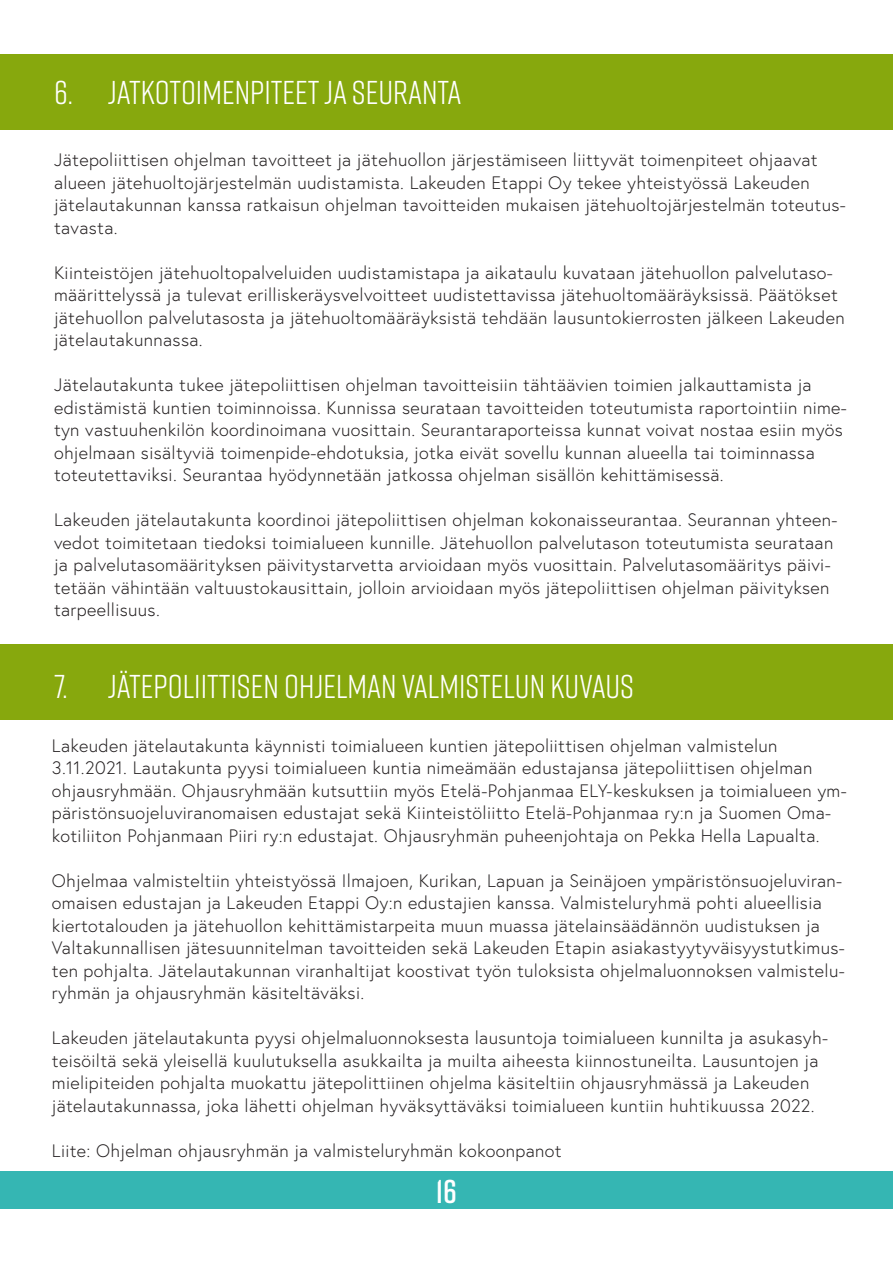
<style>
.page{position:relative;width:893px;height:1263px;background:#fff}
.page>*{position:absolute;margin:0;border:0;box-sizing:border-box;transform-origin:0 0}
.Toc_1{font:33px "Rift";color:#fff}
.t1{font:600 33px "Rift";color:#fff}
.t2{font:300 18px/22.5px "Europa";letter-spacing:.02em;color:#231f20}
</style>
<div class="page">
<div style="left:0;top:55px;width:893px;height:75px;background:#87a80d"></div>
<div style="left:1px;top:1171px;width:892px;height:38px;background:#35b6b3"></div>
<div style="left:0;top:644px;width:893px;height:75px;background:#87a80d"></div>
<p class="Toc_1" style="left:54px;top:69px;width:409px">6. JATKOTOIMENPITEET JA SEURANTA</p>
<p class="t2" style="left:54px;top:148px;width:793px">Jätepoliittisen ohjelman tavoitteet ja jätehuollon järjestämiseen liittyvät toimenpiteet ohjaavat alueen jätehuoltojärjestelmän uudistamista. Lakeuden Etappi Oy tekee yhteistyössä Lakeuden jätelautakunnan kanssa ratkaisun ohjelman tavoitteiden mukaisen jätehuoltojärjestelmän toteutus&shy;tavasta.</p>
<p class="t2" style="left:54px;top:261px;width:792px">Kiinteistöjen jätehuoltopalveluiden uudistamistapa ja aikataulu kuvataan jätehuollon palvelutaso&shy;määrittelyssä ja tulevat erilliskeräysvelvoitteet uudistettavissa jätehuoltomääräyksissä. Päätökset jätehuollon palvelutasosta ja jätehuoltomääräyksistä tehdään lausuntokierrosten jälkeen Lakeuden jätelautakunnassa.</p>
<p class="t2" style="left:54px;top:373px;width:794px">Jätelautakunta tukee jätepoliittisen ohjelman tavoitteisiin tähtäävien toimien jalkauttamista ja edistämistä kuntien toiminnoissa. Kunnissa seurataan tavoitteiden toteutumista raportointiin nime&shy;tyn vastuuhenkilön koordinoimana vuosittain. Seurantaraporteissa kunnat voivat nostaa esiin myös ohjelmaan sisältyviä toimenpide-ehdotuksia, jotka eivät sovellu kunnan alueella tai toiminnassa toteutettaviksi. Seurantaa hyödynnetään jatkossa ohjelman sisällön kehittämisessä.</p>
<p class="t2" style="left:54px;top:508px;width:785px">Lakeuden jätelautakunta koordinoi jätepoliittisen ohjelman kokonaisseurantaa. Seurannan yhteen&shy;vedot toimitetaan tiedoksi toimialueen kunnille. Jätehuollon palvelutason toteutumista seurataan ja palvelutasomäärityksen päivitystarvetta arvioidaan myös vuosittain. Palvelutasomääritys päivi&shy;tetään vähintään valtuustokausittain, jolloin arvioidaan myös jätepoliittisen ohjelman päivityksen tarpeellisuus.</p>
<p class="Toc_1" style="left:54px;top:663px;width:581px">7. JÄTEPOLIITTISEN OHJELMAN VALMISTELUN KUVAUS</p>
<p class="t2" style="left:52px;top:734px;width:762px">Lakeuden jätelautakunta käynnisti toimialueen kuntien jätepoliittisen ohjelman valmistelun<br>3.11.2021. Lautakunta pyysi toimialueen kuntia nimeämään edustajansa jätepoliittisen ohjelman</p>
<p class="t2" style="left:52px;top:779px;width:796px">ohjausryhmään. Ohjausryhmään kutsuttiin myös Etelä-Pohjanmaa ELY-keskuksen ja toimialueen ym&shy;päristönsuojeluviranomaisen edustajat sekä Kiinteistöliitto Etelä-Pohjanmaa ry:n ja Suomen Oma&shy;kotiliiton Pohjanmaan Piiri ry:n edustajat. Ohjausryhmän puheenjohtaja on Pekka Hella Lapualta.</p>
<p class="t2" style="left:52px;top:869px;width:794px">Ohjelmaa valmisteltiin yhteistyössä Ilmajoen, Kurikan, Lapuan ja Seinäjoen ympäristönsuojeluviran&shy;omaisen edustajan ja Lakeuden Etappi Oy:n edustajien kanssa. Valmisteluryhmä pohti alueellisia kiertotalouden ja jätehuollon kehittämistarpeita muun muassa jätelainsäädännön uudistuksen ja Valtakunnallisen jätesuunnitelman tavoitteiden sekä Lakeuden Etapin asiakastyytyväisyystutkimus&shy;ten pohjalta. Jätelautakunnan viranhaltijat koostivat työn tuloksista ohjelmaluonnoksen valmistelu&shy;ryhmän ja ohjausryhmän käsiteltäväksi.</p>
<p class="t2" style="left:52px;top:1026px;width:778px">Lakeuden jätelautakunta pyysi ohjelmaluonnoksesta lausuntoja toimialueen kunnilta ja asukasyh&shy;teisöiltä sekä yleisellä kuulutuksella asukkailta ja muilta aiheesta kiinnostuneilta. Lausuntojen ja mielipiteiden pohjalta muokattu jätepolittiinen ohjelma käsiteltiin ohjausryhmässä ja Lakeuden jätelautakunnassa, joka lähetti ohjelman hyväksyttäväksi toimialueen kuntiin huhtikuussa 2022.</p>
<p class="t2" style="left:52px;top:1139px;width:511px">Liite: Ohjelman ohjausryhmän ja valmisteluryhmän kokoonpanot</p>
<h1 class="t1" style="left:436px;top:1167px;width:23px">16</h1>
</div>
